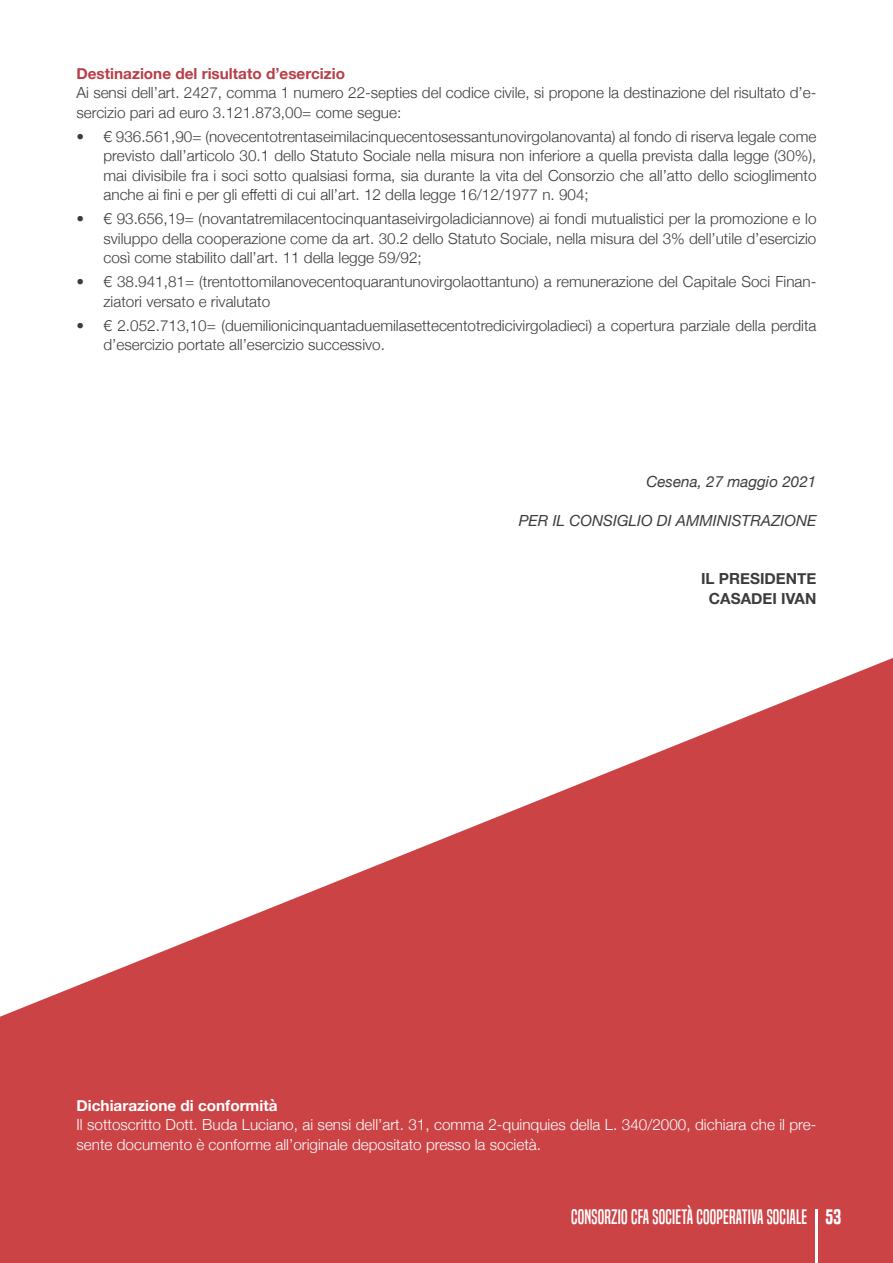
<style>
.page{position:relative;width:893px;height:1263px;background:#fff}
.page>*{position:absolute;margin:0;border:0;box-sizing:border-box;transform-origin:0 0}
.t1{font:19.5px "Built Titling Rg";letter-spacing:.01em;color:#fff}
.t2{font:300 15.3px/19.5px "Helvetica Neue";color:#3c3c3b}
.t3{font:300 15.3px/19.5px "Helvetica Neue";color:#fff}
.t4{font:italic 15.3px "Helvetica Neue";color:#3c3c3b}
.t5{font:700 15.3px "Helvetica Neue";color:#b83e47}
.t6{font:700 15.3px "Helvetica Neue";color:#fff}
.t7{font:700 15.3px/19.5px "Helvetica Neue";color:#3c3c3b;text-align:center}
.s1{font-family:"Built Titling Sb"}
</style>
<div class="page">
<svg style="left:0;top:658px;width:893px;height:605px;fill:#cc4346"></svg>
<hr style="left:815px;top:1209px;width:3px;height:54px;background:#fff">
<p class="t5" style="left:77px;top:61px;width:270px">Destinazione del risultato d’esercizio</p>
<p class="t2" style="left:77px;top:82px;width:741px">Ai sensi dell’art. 2427, comma 1 numero 22-septies del codice civile, si propone la destinazione del risultato d’e&shy;sercizio pari ad euro 3.121.873,00= come segue:</p>
<p class="t2" style="left:104px;top:125px;width:714px;text-align:justify;text-indent:-27px">• € 936.561,90= (novecentotrentaseimilacinquecentosessantunovirgolanovanta) al fondo di riserva legale come previsto dall’articolo 30.1 dello Statuto Sociale nella misura non inferiore a quella prevista dalla legge (30%), mai divisibile fra i soci sotto qualsiasi forma, sia durante la vita del Consorzio che all’atto dello scioglimento anche ai fini e per gli effetti di cui all’art. 12 della legge 16/12/1977 n. 904;</p>
<p class="t2" style="left:104px;top:208px;width:714px;text-align:justify;text-indent:-27px">• € 93.656,19= (novantatremilacentocinquantaseivirgoladiciannove) ai fondi mutualistici per la promozione e lo sviluppo della cooperazione come da art. 30.2 dello Statuto Sociale, nella misura del 3% dell’utile d’esercizio così come stabilito dall’art. 11 della legge 59/92;</p>
<p class="t2" style="left:104px;top:271px;width:714px;text-indent:-27px">• € 38.941,81= (trentottomilanovecentoquarantunovirgolaottantuno) a remunerazione del Capitale Soci Finan&shy;ziatori versato e rivalutato</p>
<p class="t2" style="left:104px;top:314px;width:714px;text-indent:-27px">• € 2.052.713,10= (duemilionicinquantaduemilasettecentotredicivirgoladieci) a copertura parziale della perdita d’esercizio portate all’esercizio successivo.</p>
<p class="t4" style="left:646px;top:470px;width:172px">Cesena, 27 maggio 2021</p>
<p class="t4" style="left:519px;top:509px;width:299px">PER IL CONSIGLIO DI AMMINISTRAZIONE</p>
<p class="t7" style="left:701px;top:569px;width:117px">IL PRESIDENTE<br>CASADEI IVAN</p>
<p class="t6" style="left:77px;top:1093px;width:203px">Dichiarazione di conformità</p>
<p class="t3" style="left:77px;top:1114px;width:741px">Il sottoscritto Dott. Buda Luciano, ai sensi dell’art. 31, comma 2-quinquies della L. 340/2000, dichiara che il pre&shy;sente documento è conforme all’originale depositato presso la società.</p>
<p class="t1" style="left:571px;top:1205px;width:272px">CONSORZIO CFA SOCIETÀ COOPERATIVA SOCIALE <span class="s1">53</span></p>
</div>
